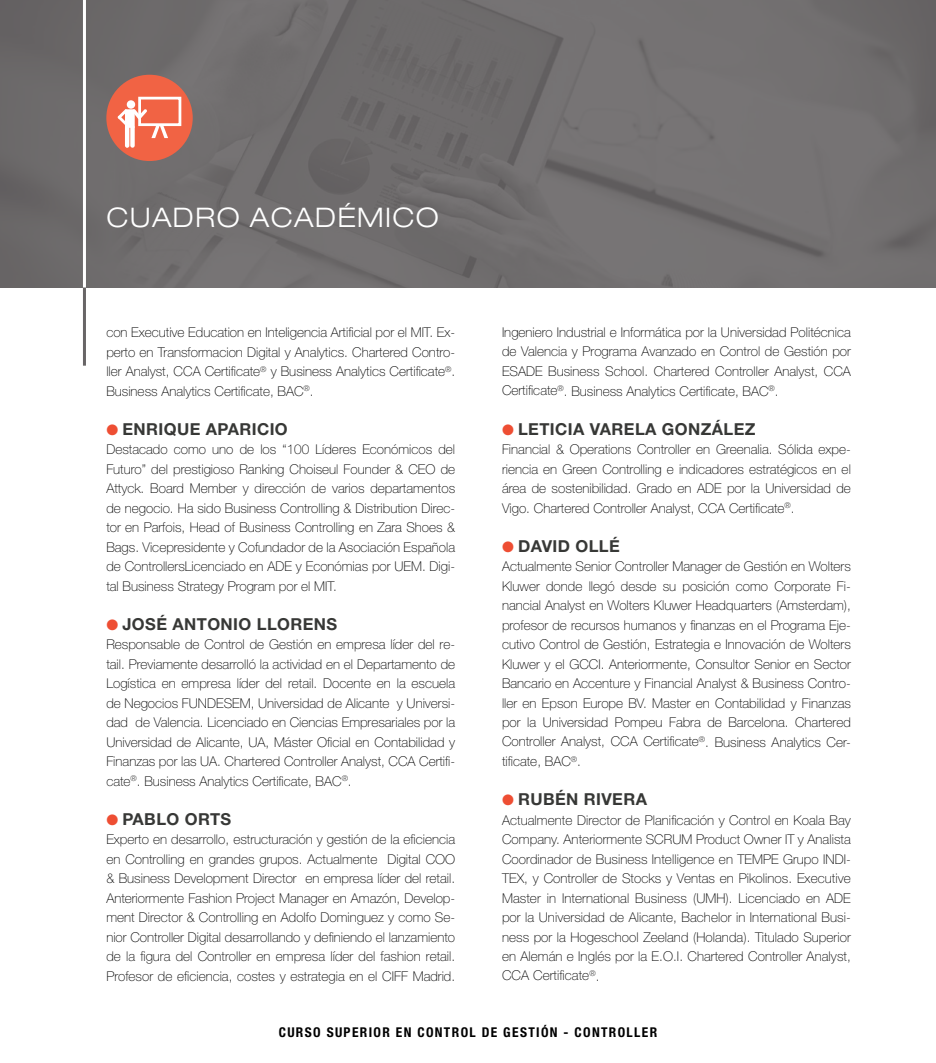
<style>
.page{position:relative;width:936px;height:1063px;background:#fff}
.page>*{position:absolute;margin:0;border:0;box-sizing:border-box;transform-origin:0 0}
.t1{font:300 expanded 27px "Helvetica Neue LT Std";letter-spacing:.05em;color:#fff}
.t2{font:700 16.5px "Helvetica Neue LT Std";letter-spacing:.025em;color:#373836}
.t3{font:100 13.5px/19.5px "Helvetica Neue LT Std";color:#000;text-align:justify}
.t4{font:700 condensed 13.5px "Helvetica Neue LT Std";letter-spacing:.1em;color:#000}
.s1{color:#ee4e33}
</style>
<div class="page">
<div style="left:0;top:0;width:935px;height:288px;background:#706e6e"></div>
<div style="left:106px;top:75px;width:87px;height:86px;background:#f16344;border-radius:50%"></div>
<div style="left:127px;top:100px;width:8px;height:9px;background:#fff;border-radius:50%"></div>
<hr style="left:125px;top:125px;width:4px;height:23px;background:#fff;border-radius:2px">
<div style="left:130px;top:125px;width:5px;height:23px;background:#fff;border-radius:2px"></div>
<div style="left:138px;top:97px;width:43px;height:29px;border:3px solid #fff"></div>
<svg style="left:118px;top:109px;width:50px;height:29px"></svg>
<hr style="left:83px;top:0;width:3px;height:288px;background:#fff">
<hr style="left:83px;top:288px;width:3px;height:78px;background:#686566">
<h1 class="t1" style="left:106px;top:202px;width:334px">CUADRO ACADÉMICO</h1>
<p class="t3" style="left:106px;top:322px;width:350px">con Executive Education en Inteligencia Artificial por el MIT. Ex&shy;perto en Transformacion Digital y Analytics. Chartered Contro&shy;ller Analyst, CCA Certificate<sup>®</sup> y Business Analytics Certificate<sup>®</sup>.<br>Business Analytics Certificate, BAC<sup>®</sup>.</p>
<p class="t2" style="left:106px;top:418px;width:183px"><span class="s1">●</span> ENRIQUE APARICIO</p>
<p class="t3" style="left:106px;top:439px;width:350px">Destacado como uno de los “100 Líderes Económicos del Futuro” del prestigioso Ranking Choiseul Founder &amp; CEO de Attyck. Board Member y dirección de varios departamentos de negocio. Ha sido Business Controlling &amp; Distribution Direc&shy;tor en Parfois, Head of Business Controlling en Zara Shoes &amp; Bags. Vicepresidente y Cofundador de la Asociación Española de ControllersLicenciado en ADE y Económias por UEM. Digi&shy;tal Business Strategy Program por el MIT.</p>
<p class="t2" style="left:106px;top:613px;width:232px"><span class="s1">●</span> JOSÉ ANTONIO LLORENS</p>
<p class="t3" style="left:106px;top:634px;width:350px">Responsable de Control de Gestión en empresa líder del re&shy;tail. Previamente desarrolló la actividad en el Departamento de Logística en empresa líder del retail. Docente en la escuela de Negocios FUNDESEM, Universidad de Alicante y Universi&shy;dad de Valencia. Licenciado en Ciencias Empresariales por la Universidad de Alicante, UA, Máster Oficial en Contabilidad y Finanzas por las UA. Chartered Controller Analyst, CCA Certifi&shy;cate<sup>®</sup>. Business Analytics Certificate, BAC<sup>®</sup>.</p>
<p class="t2" style="left:106px;top:808px;width:126px"><span class="s1">●</span> PABLO ORTS</p>
<p class="t3" style="left:106px;top:829px;width:350px">Experto en desarrollo, estructuración y gestión de la eficiencia en Controlling en grandes grupos. Actualmente Digital COO &amp; Business Development Director en empresa líder del retail.<br>Anteriormente Fashion Project Manager en Amazón, Develop&shy;ment Director &amp; Controlling en Adolfo Dominguez y como Se&shy;nior Controller Digital desarrollando y definiendo el lanzamiento de la figura del Controller en empresa líder del fashion retail.<br>Profesor de eficiencia, costes y estrategia en el CIFF Madrid.</p>
<p class="t3" style="left:502px;top:322px;width:350px">Ingeniero Industrial e Informática por la Universidad Politécnica de Valencia y Programa Avanzado en Control de Gestión por ESADE Business School. Chartered Controller Analyst, CCA Certificate<sup>®</sup>. Business Analytics Certificate, BAC<sup>®</sup>.</p>
<p class="t2" style="left:502px;top:418px;width:255px"><span class="s1">●</span> LETICIA VARELA GONZÁLEZ</p>
<p class="t3" style="left:502px;top:439px;width:350px">Financial &amp; Operations Controller en Greenalia. Sólida expe&shy;riencia en Green Controlling e indicadores estratégicos en el área de sostenibilidad. Grado en ADE por la Universidad de Vigo. Chartered Controller Analyst, CCA Certificate<sup>®</sup>.</p>
<p class="t2" style="left:502px;top:535px;width:119px"><span class="s1">●</span> DAVID OLLÉ</p>
<p class="t3" style="left:502px;top:556px;width:350px">Actualmente Senior Controller Manager de Gestión en Wolters Kluwer donde llegó desde su posición como Corporate Fi&shy;nancial Analyst en Wolters Kluwer Headquarters (Amsterdam), profesor de recursos humanos y finanzas en el Programa Eje&shy;cutivo Control de Gestión, Estrategia e Innovación de Wolters Kluwer y el GCCI. Anteriormente, Consultor Senior en Sector Bancario en Accenture y Financial Analyst &amp; Business Contro&shy;ller en Epson Europe BV. Master en Contabilidad y Finanzas por la Universidad Pompeu Fabra de Barcelona. Chartered Controller Analyst, CCA Certificate<sup>®</sup>. Business Analytics Cer&shy;tificate, BAC<sup>®</sup>.</p>
<p class="t2" style="left:502px;top:789px;width:146px"><span class="s1">●</span> RUBÉN RIVERA</p>
<p class="t3" style="left:502px;top:810px;width:350px">Actualmente Director de Planificación y Control en Koala Bay Company. Anteriormente SCRUM Product Owner IT y Analista Coordinador de Business Intelligence en TEMPE Grupo INDI-TEX, y Controller de Stocks y Ventas en Pikolinos. Executive Master in International Business (UMH). Licenciado en ADE por la Universidad de Alicante, Bachelor in International Busi&shy;ness por la Hogeschool Zeeland (Holanda). Titulado Superior en Alemán e Inglés por la E.O.I. Chartered Controller Analyst, CCA Certificate<sup>®</sup>.</p>
<p class="t4" style="left:279px;top:1024px;width:380px">CURSO SUPERIOR EN CONTROL DE GESTIÓN - CONTROLLER</p>
</div>
